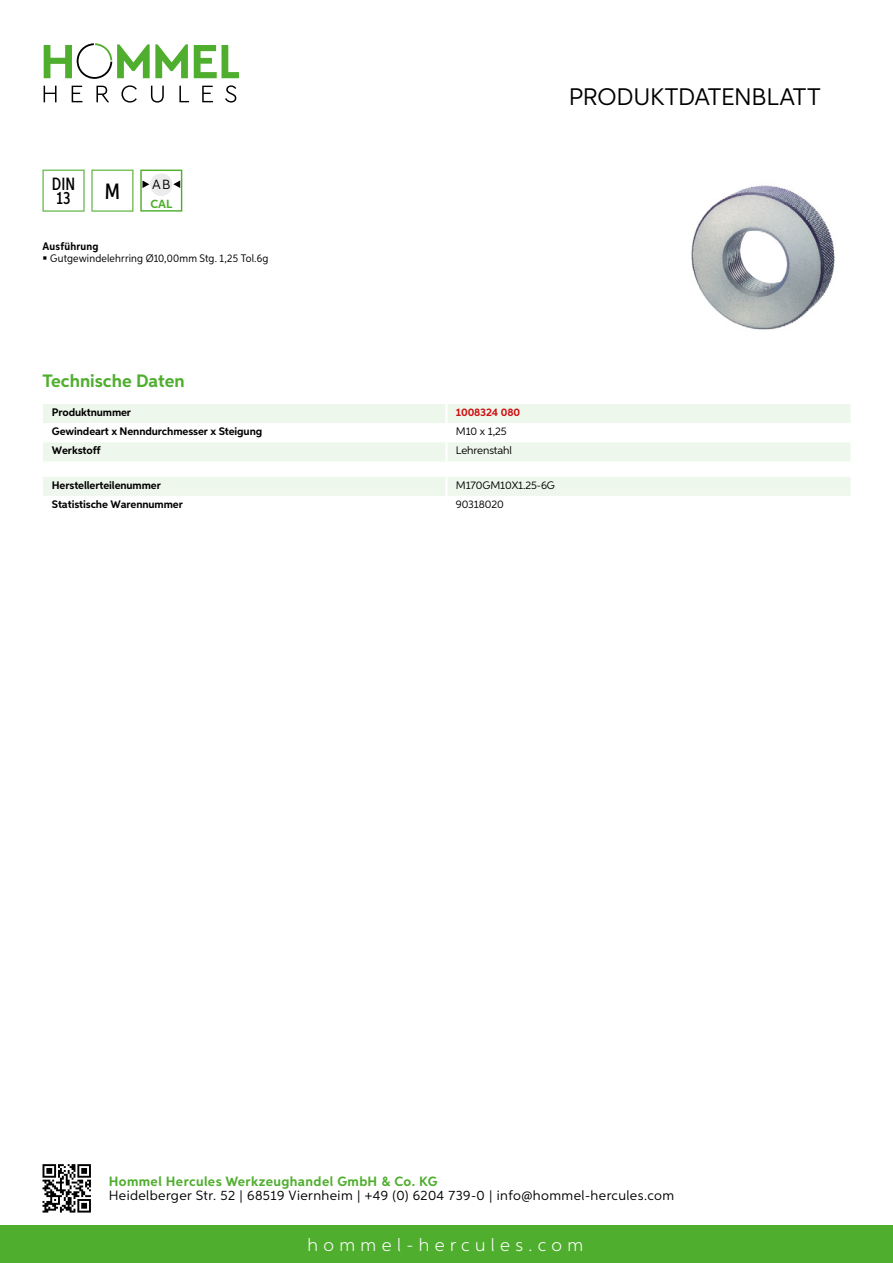
<style>
.page{position:relative;width:893px;height:1263px;background:#fff}
.page>*{position:absolute;margin:0;border:0;box-sizing:border-box;transform-origin:0 0}
.t1{font:24px "Aspira";letter-spacing:-.01em;color:#000}
.t2{font:500 22.2px "Aspira XX Nar";color:#000}
.t3{font:300 18px "Aspira";letter-spacing:.3em;color:#fff}
.t4{font:700 18px "Aspira";color:#50ae2f}
.t5{font:500 17.85px/14.9px "Aspira XX Nar";color:#000}
.t6{font:13.5px "Aspira";letter-spacing:.03em;color:#000}
.t7{font:700 13.5px "Aspira";letter-spacing:.03em;color:#50ae2f}
.t8{font:13.35px "Aspira";color:#000}
.t9{font:700 11.85px "Aspira";color:#50ae2f}
.t10{font:700 10.95px "Aspira";letter-spacing:-.01em;color:#000}
.t11{font:10.95px "Aspira";letter-spacing:-.01em;color:#000}
.t12{font:10.95px "Aspira Nar";letter-spacing:.015em;color:#000}
.t13{font:700 10.95px "Aspira";letter-spacing:-.01em;color:#cd1013}
.t14{font:700 10.95px "Aspira Nar";letter-spacing:.02em;color:#000}
</style>
<div class="page">
<div style="left:0;top:1226px;width:893px;height:37px;background:#50ae2f"></div>
<svg style="left:43px;top:1164px;width:48px;height:48px"></svg>
<svg style="left:194px;top:45px;width:45px;height:33px"></svg>
<svg style="left:44px;top:43px;width:144px;height:36px"></svg>
<svg style="left:44px;top:86px;width:13px;height:16px"></svg>
<svg style="left:72px;top:86px;width:10px;height:16px"></svg>
<svg style="left:96px;top:86px;width:13px;height:16px"></svg>
<svg style="left:121px;top:85px;width:16px;height:18px"></svg>
<svg style="left:151px;top:86px;width:13px;height:17px"></svg>
<svg style="left:179px;top:86px;width:10px;height:16px"></svg>
<svg style="left:202px;top:86px;width:11px;height:16px"></svg>
<svg style="left:225px;top:85px;width:11px;height:18px"></svg>
<svg style="left:43px;top:404px;width:807px;height:57px"></svg>
<hr style="left:445px;top:442px;width:3px;height:19px;background:#fff">
<div style="left:43px;top:477px;width:807px;height:19px;background:#eef7eb"></div>
<svg style="left:43px;top:170px;width:42px;height:42px"></svg>
<svg style="left:91px;top:170px;width:42px;height:42px"></svg>
<div style="left:140px;top:170px;width:42px;height:42px;border:1px solid #50ae2f"></div>
<div style="left:150px;top:173px;width:23px;height:23px;background:#ececec;border-radius:50%"></div>
<svg style="left:173px;top:180px;width:7px;height:8px"></svg>
<svg style="left:142px;top:180px;width:7px;height:8px"></svg>
<img style="left:691px;top:185px;width:144px;height:145px">
<h3 class="t5" style="left:52px;top:176px;width:25px">DIN<br>13</h3>
<h2 class="t2" style="left:105px;top:178px;width:17px">M</h2>
<p class="t8" style="left:152px;top:176px;width:20px">ab</p>
<p class="t9" style="left:150px;top:196px;width:23px">CAL</p>
<p class="t14" style="left:43px;top:239px;width:58px">Ausführung</p>
<p class="t12" style="left:50px;top:252px;width:220px">Gutgewindelehrring Ø10,00mm Stg. 1,25 Tol.6g</p>
<h1 class="t1" style="left:569px;top:82px;width:253px">Produktdatenblatt</h1>
<h3 class="t4" style="left:43px;top:370px;width:144px">Technische Daten</h3>
<p class="t10" style="left:52px;top:405px;width:81px">Produktnummer</p>
<p class="t13" style="left:456px;top:405px;width:66px">1008324 080</p>
<p class="t10" style="left:52px;top:425px;width:212px">Gewindeart x Nenndurchmesser x Steigung</p>
<p class="t11" style="left:456px;top:425px;width:52px">M10 x 1,25</p>
<p class="t10" style="left:52px;top:444px;width:50px">Werkstoff</p>
<p class="t11" style="left:456px;top:444px;width:58px">Lehrenstahl</p>
<p class="t10" style="left:52px;top:478px;width:111px">Herstellerteilenummer</p>
<p class="t11" style="left:456px;top:478px;width:101px">M170GM10X1.25-6G</p>
<p class="t10" style="left:52px;top:497px;width:132px">Statistische Warennummer</p>
<p class="t11" style="left:456px;top:497px;width:49px">90318020</p>
<p class="t7" style="left:109px;top:1172px;width:330px">Hommel Hercules Werkzeughandel GmbH &amp; Co. KG</p>
<p class="t6" style="left:109px;top:1187px;width:567px">Heidelberger Str. 52 | 68519 Viernheim | +49 (0) 6204 739-0 | info@hommel-hercules.com</p>
<h3 class="t3" style="left:307px;top:1234px;width:277px">hommel-hercules.com</h3>
</div>
